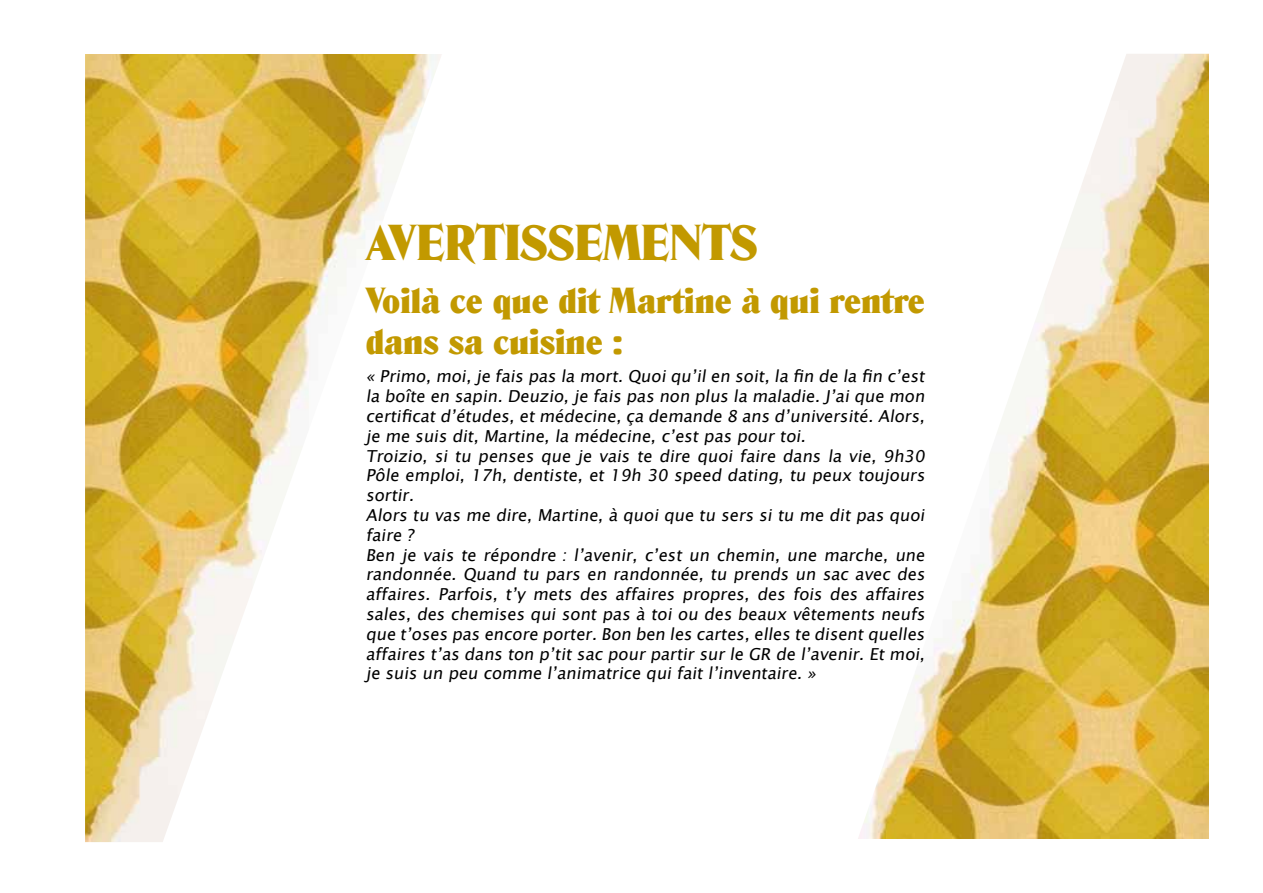
<style>
.page{position:relative;width:1263px;height:893px;background:#fff}
.page>*{position:absolute;margin:0;border:0;box-sizing:border-box;transform-origin:0 0}
.t1{font:900 48px "Denver Serial";color:#c29900}
.t2{font:900 34.5px/41.4px "Denver Serial";letter-spacing:-.015em;color:#c29900}
.t3{font:16.5px/19.8px "Lucida Sans Unicode";color:#000}
</style>
<div class="page">
<img style="left:85px;top:54px;width:356px;height:788px">
<img style="left:858px;top:54px;width:351px;height:785px">
<h1 class="t1" style="left:367px;top:210px;width:392px">Avertissements</h1>
<h2 class="t2" style="left:366px;top:279px;width:561px">Voilà ce que dit Martine à qui rentre dans sa cuisine :</h2>
<p class="t3" style="left:366px;top:367px;width:564px">« Primo, moi, je fais pas la mort. Quoi qu’il en soit, la fin de la fin c’est la boîte en sapin. Deuzio, je fais pas non plus la maladie. J ’ai que mon certificat d’études, et médecine, ça demande 8 ans d’université. Alors, je me suis dit, Martine, la médecine, c’est pas pour toi.<br>Troizio, si tu penses que je vais te dire quoi faire dans la vie, 9h30<br>Pôle emploi, 17h, dentiste, et 19h 30 speed dating, tu peux toujours sortir.<br>Alors tu vas me dire, Martine, à quoi que tu sers si tu me dit pas quoi faire ?<br>Ben je vais te répondre : l’avenir, c’est un chemin, une marche, une randonnée. Quand tu pars en randonnée, tu prends un sac avec des affaires. Parfois, t’y mets des affaires propres, des fois des affaires sales, des chemises qui sont pas à toi ou des beaux vêtements neufs que t’oses pas encore porter.Bon ben les cartes,elles te disentquelles affaires t’as dans ton p’tit sac pour partir sur le GR de l’avenir. Et moi, je suis un peu comme l’animatrice qui fait l’inventaire. »</p>
</div>
